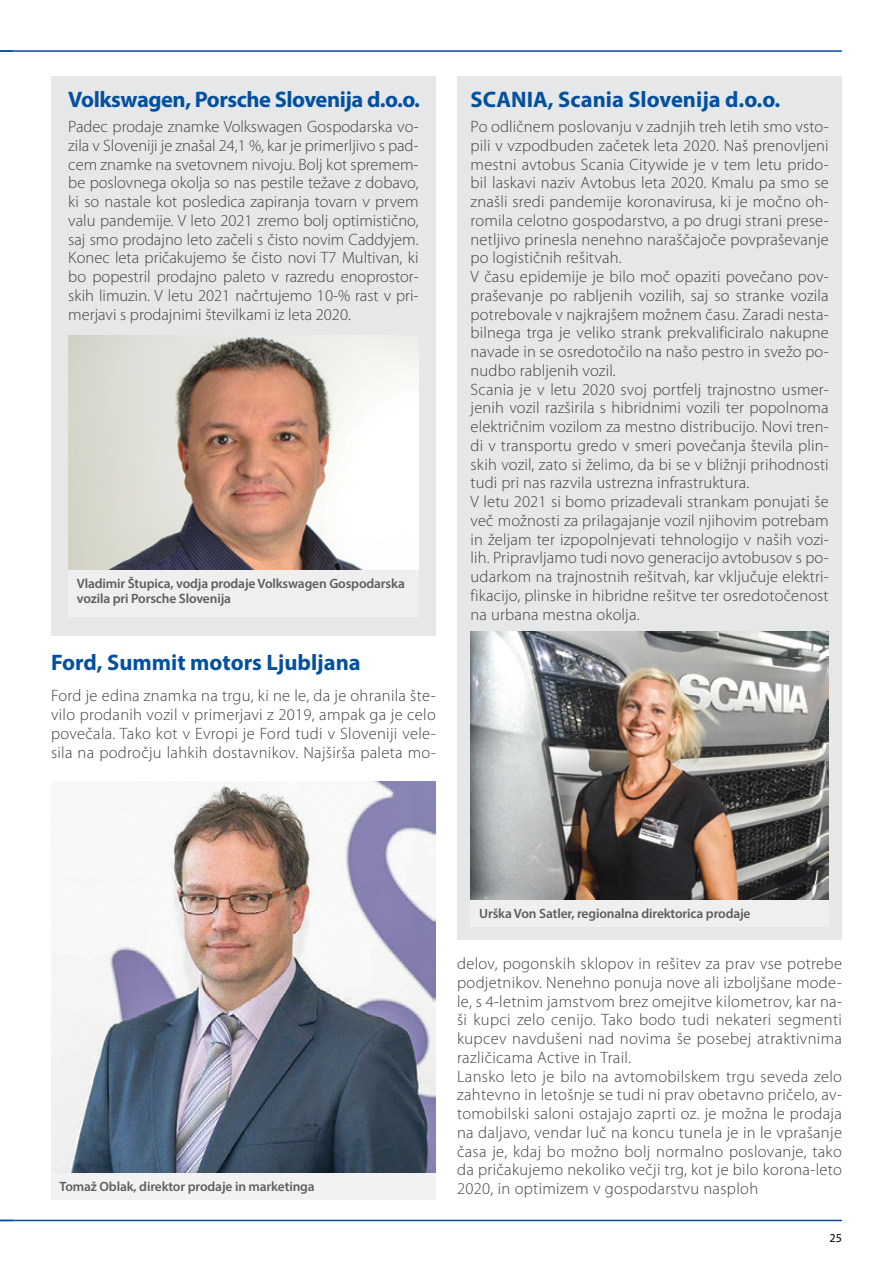
<style>
.page{position:relative;width:893px;height:1263px;background:#fff}
.page>*{position:absolute;margin:0;border:0;box-sizing:border-box;transform-origin:0 0}
.t1{font:700 22.5px "Myriad Pro";color:#03509e}
.t2{font:700 22.5px "Myriad Pro";letter-spacing:-.02em;color:#03509e}
.t3{font:300 16.5px/18.8px "Myriad Pro";letter-spacing:.01em;color:#414042}
.t4{font:600 13.5px/15px "Myriad Pro";letter-spacing:-.01em;color:#4d4d4f}
.t5{font:12.15px "Myriad Pro";color:#000}
</style>
<div class="page">
<div style="left:51px;top:77px;width:385px;height:559px;background:#e6e7e8"></div>
<hr style="left:0;top:1220px;width:842px;height:1px;background:#03509e">
<hr style="left:0;top:50px;width:842px;height:2px;background:#03509e">
<svg style="left:0;top:50px;width:13px;height:2px"></svg>
<div style="left:457px;top:77px;width:385px;height:863px;background:#e6e7e8"></div>
<div style="left:68px;top:570px;width:351px;height:47px;background:#f1f1f2"></div>
<div style="left:51px;top:1172px;width:385px;height:27px;background:#f1f1f2"></div>
<div style="left:471px;top:899px;width:358px;height:27px;background:#f1f1f2"></div>
<img style="left:68px;top:336px;width:351px;height:234px">
<img style="left:471px;top:631px;width:358px;height:268px">
<img style="left:51px;top:782px;width:385px;height:390px">
<h1 class="t2" style="left:68px;top:85px;width:353px">Volkswagen, Porsche Slovenija d.o.o.</h1>
<p class="t3" style="left:68px;top:118px;width:352px;text-align:justify">Padec prodaje znamke Volkswagen Gospodarska vo&shy;zila v Sloveniji je znašal 24,1 %, kar je primerljivo s pad&shy;cem znamke na svetovnem nivoju. Bolj kot spremem&shy;be poslovnega okolja so nas pestile težave z dobavo, ki so nastale kot posledica zapiranja tovarn v prvem valu pandemije. V leto 2021 zremo bolj optimistično, saj smo prodajno leto začeli s čisto novim Caddyjem.<br>Konec leta pričakujemo še čisto novi T7 Multivan, ki bo popestril prodajno paleto v razredu enoprostor&shy;skih limuzin. V letu 2021 načrtujemo 10-% rast v pri&shy;merjavi s prodajnimi številkami iz leta 2020.</p>
<p class="t4" style="left:77px;top:576px;width:330px">Vladimir Štupica, vodja prodaje Volkswagen Gospodarska vozila pri Porsche Slovenija</p>
<h1 class="t1" style="left:51px;top:647px;width:311px">Ford, Summit motors Ljubljana</h1>
<p class="t3" style="left:51px;top:687px;width:386px;text-align:justify">Ford je edina znamka na trgu, ki ne le, da je ohranila šte&shy;vilo prodanih vozil v primerjavi z 2019, ampak ga je celo povečala. Tako kot v Evropi je Ford tudi v Sloveniji vele&shy;sila na področju lahkih dostavnikov. Najširša paleta mo-</p>
<h1 class="t1" style="left:471px;top:85px;width:311px">SCANIA, Scania Slovenija d.o.o.</h1>
<p class="t3" style="left:471px;top:118px;width:360px">Po odličnem poslovanju v zadnjih treh letih smo vsto&shy;pili v vzpodbuden začetek leta 2020. Naš prenovljeni mestni avtobus Scania Citywide je v tem letu prido&shy;bil laskavi naziv Avtobus leta 2020. Kmalu pa smo se znašli sredi pandemije koronavirusa, ki je močno oh&shy;romila celotno gospodarstvo, a po drugi strani prese&shy;netljivo prinesla nenehno naraščajoče povpraševanje po logističnih rešitvah.<br>V času epidemije je bilo moč opaziti povečano pov&shy;praševanje po rabljenih vozilih, saj so stranke vozila potrebovale v najkrajšem možnem času. Zaradi nesta&shy;bilnega trga je veliko strank prekvalificiralo nakupne navade in se osredotočilo na našo pestro in svežo po&shy;nudbo rabljenih vozil.<br>Scania je v letu 2020 svoj portfelj trajnostno usmer&shy;jenih vozil razširila s hibridnimi vozili ter popolnoma električnim vozilom za mestno distribucijo. Novi tren&shy;di v transportu gredo v smeri povečanja števila plin&shy;skih vozil, zato si želimo, da bi se v bližnji prihodnosti tudi pri nas razvila ustrezna infrastruktura.<br>V letu 2021 si bomo prizadevali strankam ponujati še več možnosti za prilagajanje vozil njihovim potrebam in željam ter izpopolnjevati tehnologijo v naših vozi&shy;lih. Pripravljamo tudi novo generacijo avtobusov s po&shy;udarkom na trajnostnih rešitvah, kar vključuje elektri&shy;fikacijo, plinske in hibridne rešitve ter osredotočenost na urbana mestna okolja.</p>
<p class="t4" style="left:60px;top:1178px;width:257px">Tomaž Oblak, direktor prodaje in marketinga</p>
<p class="t4" style="left:479px;top:906px;width:273px">Urška Von Satler, regionalna direktorica prodaje</p>
<p class="t3" style="left:457px;top:954px;width:386px">delov, pogonskih sklopov in rešitev za prav vse potrebe podjetnikov. Nenehno ponuja nove ali izboljšane mode&shy;le, s 4-letnim jamstvom brez omejitve kilometrov, kar na&shy;ši kupci zelo cenijo. Tako bodo tudi nekateri segmenti kupcev navdušeni nad novima še posebej atraktivnima različicama Active in Trail.<br>Lansko leto je bilo na avtomobilskem trgu seveda zelo zahtevno in letošnje se tudi ni prav obetavno pričelo, av&shy;tomobilski saloni ostajajo zaprti oz. je možna le prodaja na daljavo, vendar luč na koncu tunela je in le vprašanje časa je, kdaj bo možno bolj normalno poslovanje, tako da pričakujemo nekoliko večji trg, kot je bilo korona-leto 2020, in optimizem v gospodarstvu nasploh</p>
<p class="t5" style="left:829px;top:1230px;width:14px">25</p>
</div>
